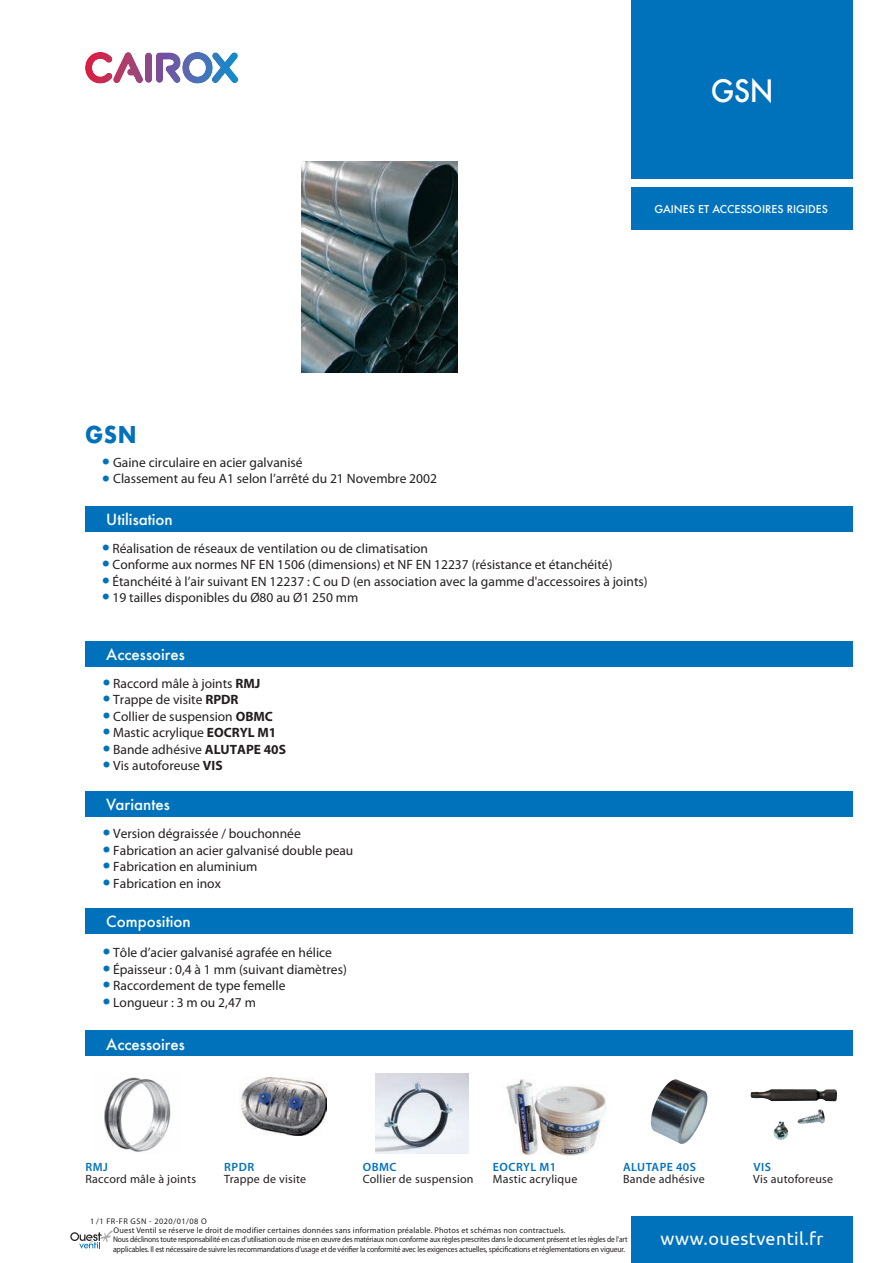
<style>
.page{position:relative;width:893px;height:1263px;background:#fff}
.page>*{position:absolute;margin:0;border:0;box-sizing:border-box;transform-origin:0 0}
.t1{font:500 30px "Futura";color:#fff;scale:.94 1}
.t2{font:700 22.5px "Futura";color:#0072bc;scale:.92 1}
.t3{font:18px "Ubuntu";letter-spacing:.02em;color:#fff}
.t4{font:500 15px "Futura";color:#fff}
.t5{font:13.5px "Myriad Pro";color:#231f20}
.t6{font:12px "Myriad Pro";letter-spacing:.02em;color:#231f20}
.t7{font:600 12px "Myriad Pro";letter-spacing:.04em;color:#0072bc}
.t8{font:500 10.5px "Futura";color:#fff}
.t9{font:8.25px/9.9px "Myriad Pro";letter-spacing:-.02em;color:#231f20;scale:.91 1}
.t10{font:8.25px "Myriad Pro";letter-spacing:.02em;color:#231f20}
.t11{font:8.25px "Myriad Pro";letter-spacing:.06em;color:#231f20}
.s1{font-weight:900;font-size:21px;color:#0072bc}
.s2{font-weight:700}
</style>
<div class="page">
<div style="left:631px;top:1216px;width:222px;height:47px;background:#0072bc"></div>
<div style="left:631px;top:0;width:222px;height:179px;background:#0072bc"></div>
<div style="left:631px;top:187px;width:222px;height:43px;background:#0072bc"></div>
<div style="left:145px;top:52px;width:7px;height:31px;background:#8e4989;border-radius:4px"></div>
<svg style="left:156px;top:52px;width:83px;height:32px"></svg>
<svg style="left:85px;top:52px;width:58px;height:32px"></svg>
<svg style="left:70px;top:1230px;width:43px;height:18px"></svg>
<div style="left:85px;top:641px;width:768px;height:25px;background:#0072bc"></div>
<div style="left:85px;top:506px;width:768px;height:26px;background:#0072bc"></div>
<div style="left:85px;top:908px;width:768px;height:25px;background:#0072bc"></div>
<div style="left:85px;top:791px;width:768px;height:26px;background:#0072bc"></div>
<div style="left:85px;top:1030px;width:768px;height:26px;background:#0072bc"></div>
<img style="left:104px;top:1077px;width:67px;height:75px">
<img style="left:240px;top:1077px;width:86px;height:59px">
<img style="left:375px;top:1074px;width:93px;height:79px">
<img style="left:650px;top:1079px;width:58px;height:65px">
<img style="left:751px;top:1089px;width:86px;height:51px">
<img style="left:301px;top:162px;width:156px;height:211px">
<img style="left:506px;top:1079px;width:100px;height:77px">
<h1 class="t1" style="left:711px;top:77px;width:68px">GSN</h1>
<p class="t8" style="left:655px;top:204px;width:175px">GAINES ET ACCESSOIRES RIGIDES</p>
<h2 class="t2" style="left:85px;top:422px;width:58px">GSN</h2>
<p class="t5" style="left:102px;top:455px;width:202px"><span class="s1">•</span> Gaine circulaire en acier galvanisé</p>
<p class="t5" style="left:102px;top:472px;width:336px"><span class="s1">•</span> Classement au feu A1 selon l’arrêté du 21 Novembre 2002</p>
<p class="t4" style="left:106px;top:513px;width:68px">Utilisation</p>
<p class="t5" style="left:102px;top:541px;width:327px"><span class="s1">•</span> Réalisation de réseaux de ventilation ou de climatisation</p>
<p class="t5" style="left:102px;top:558px;width:512px"><span class="s1">•</span> Conforme aux normes NF EN 1506 (dimensions) et NF EN 12237 (résistance et étanchéité)</p>
<p class="t5" style="left:102px;top:574px;width:547px"><span class="s1">•</span> Étanchéité à l’air suivant EN 12237 : C ou D (en association avec la gamme d'accessoires à joints)</p>
<p class="t5" style="left:102px;top:591px;width:258px"><span class="s1">•</span> 19 tailles disponibles du Ø80 au Ø1 250 mm</p>
<p class="t4" style="left:106px;top:648px;width:80px">Accessoires</p>
<p class="t5" style="left:103px;top:677px;width:159px"><span class="s1">•</span> Raccord mâle à joints <span class="s2">RMJ</span></p>
<p class="t5" style="left:103px;top:693px;width:137px"><span class="s1">•</span> Trappe de visite <span class="s2">RPDR</span></p>
<p class="t5" style="left:103px;top:710px;width:172px"><span class="s1">•</span> Collier de suspension <span class="s2">OBMC</span></p>
<p class="t5" style="left:103px;top:726px;width:175px"><span class="s1">•</span> Mastic acrylique <span class="s2">EOCRYL M1</span></p>
<p class="t5" style="left:103px;top:743px;width:185px"><span class="s1">•</span> Bande adhésive <span class="s2">ALUTAPE 40S</span></p>
<p class="t5" style="left:103px;top:759px;width:121px"><span class="s1">•</span> Vis autoforeuse <span class="s2">VIS</span></p>
<p class="t4" style="left:106px;top:798px;width:65px">Variantes</p>
<p class="t5" style="left:103px;top:827px;width:200px"><span class="s1">•</span> Version dégraissée / bouchonnée</p>
<p class="t5" style="left:103px;top:843px;width:252px"><span class="s1">•</span> Fabrication an acier galvanisé double peau</p>
<p class="t5" style="left:103px;top:860px;width:156px"><span class="s1">•</span> Fabrication en aluminium</p>
<p class="t5" style="left:103px;top:876px;width:120px"><span class="s1">•</span> Fabrication en inox</p>
<p class="t4" style="left:106px;top:915px;width:86px">Composition</p>
<p class="t5" style="left:103px;top:946px;width:231px"><span class="s1">•</span> Tôle d’acier galvanisé agrafée en hélice</p>
<p class="t5" style="left:103px;top:962px;width:246px"><span class="s1">•</span> Épaisseur : 0,4 à 1 mm (suivant diamètres)</p>
<p class="t5" style="left:103px;top:979px;width:184px"><span class="s1">•</span> Raccordement de type femelle</p>
<p class="t5" style="left:103px;top:995px;width:155px"><span class="s1">•</span> Longueur : 3 m ou 2,47 m</p>
<p class="t4" style="left:106px;top:1037px;width:80px">Accessoires</p>
<p class="t7" style="left:86px;top:1159px;width:24px">RMJ</p>
<p class="t6" style="left:85px;top:1173px;width:112px">Raccord mâle à joints</p>
<p class="t7" style="left:224px;top:1159px;width:31px">RPDR</p>
<p class="t6" style="left:224px;top:1173px;width:84px">Trappe de visite</p>
<p class="t7" style="left:363px;top:1159px;width:35px">OBMC</p>
<p class="t6" style="left:363px;top:1173px;width:112px">Collier de suspension</p>
<p class="t7" style="left:493px;top:1159px;width:65px">EOCRYL M1</p>
<p class="t6" style="left:493px;top:1173px;width:86px">Mastic acrylique</p>
<p class="t7" style="left:623px;top:1159px;width:74px">ALUTAPE 40S</p>
<p class="t6" style="left:623px;top:1173px;width:83px">Bande adhésive</p>
<p class="t7" style="left:753px;top:1159px;width:19px">VIS</p>
<p class="t6" style="left:753px;top:1173px;width:81px">Vis autoforeuse</p>
<p class="t11" style="left:90px;top:1217px;width:118px">1/1 FR-FR GSN - 2020/01/08 O</p>
<p class="t9" style="left:113px;top:1235px;width:567px">Nous déclinons toute responsabilité en cas d’utilisation ou de mise en œuvre des matériaux non conforme aux règles prescrites dans le document présent et les règles de l’art applicables. Il est nécessaire de suivre les recommandations d’usage et de vérifier la conformité avec les exigences actuelles, spécifications et réglementations en vigueur.</p>
<p class="t10" style="left:114px;top:1226px;width:454px">Ouest Ventil se réserve le droit de modifier certaines données sans information préalable. Photos et schémas non contractuels.</p>
<h3 class="t3" style="left:660px;top:1228px;width:165px">www.ouestventil.fr</h3>
</div>
